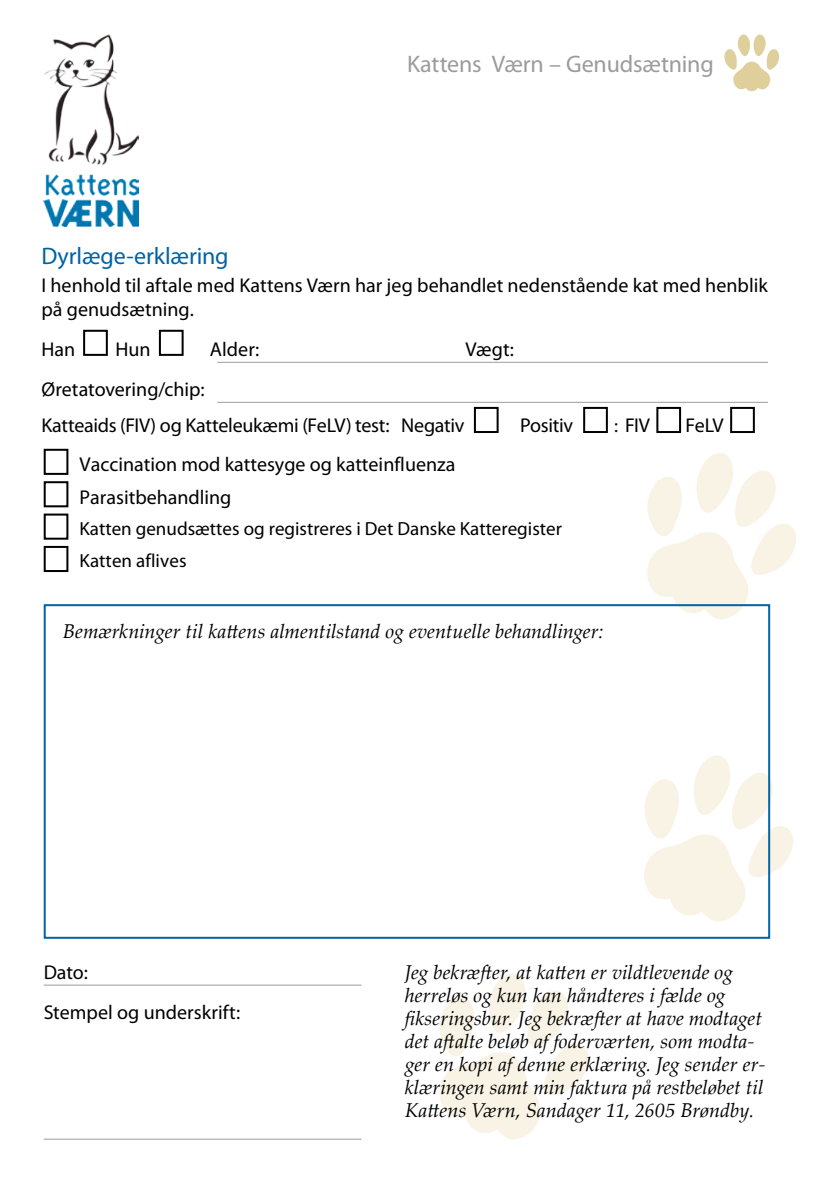
<style>
.page{position:relative;width:840px;height:1191px;background:#fff}
.page>*{position:absolute;margin:0;border:0;box-sizing:border-box;transform-origin:0 0}
.t1{font:24px "Myriad Pro";letter-spacing:-.005em;color:#9c9c9d}
.t2{font:24px "Myriad Pro";letter-spacing:-.005em;color:#0063a6}
.t3{font:italic 20px/23px "Palatino Linotype";color:#000}
.t4{font:20px/40px "Myriad Pro";color:#000}
.t5{font:20px "Myriad Pro";letter-spacing:-.02em;color:#000}
.t6{font:19px/31.6px "Myriad Pro";color:#000}
.s1{font-size:19px}
</style>
<div class="page">
<svg style="left:439px;top:973px;width:150px;height:167px"></svg>
<svg style="left:644px;top:754px;width:149px;height:168px"></svg>
<svg style="left:647px;top:453px;width:149px;height:167px"></svg>
<svg style="left:724px;top:34px;width:55px;height:57px"></svg>
<img style="left:44px;top:34px;width:95px;height:192px">
<div style="left:44px;top:604px;width:725px;height:334px;border:2px solid #0063a6"></div>
<hr style="left:44px;top:984px;width:317px;height:1px;background:#9c9c9d">
<hr style="left:44px;top:1138px;width:317px;height:1px;background:#9c9c9d">
<hr style="left:217px;top:362px;width:550px;height:1px;background:#9c9c9d">
<hr style="left:217px;top:402px;width:550px;height:1px;background:#9c9c9d">
<div style="left:583px;top:407px;width:24px;height:26px;border:2px solid #000"></div>
<div style="left:473px;top:407px;width:25px;height:26px;border:2px solid #000"></div>
<div style="left:159px;top:330px;width:24px;height:26px;border:2px solid #000"></div>
<div style="left:83px;top:330px;width:25px;height:26px;border:2px solid #000"></div>
<div style="left:729px;top:407px;width:25px;height:26px;border:2px solid #000"></div>
<div style="left:656px;top:407px;width:24px;height:26px;border:2px solid #000"></div>
<div style="left:44px;top:546px;width:24px;height:26px;border:2px solid #000"></div>
<div style="left:44px;top:513px;width:24px;height:26px;border:2px solid #000"></div>
<div style="left:44px;top:481px;width:24px;height:26px;border:2px solid #000"></div>
<div style="left:44px;top:449px;width:24px;height:26px;border:2px solid #000"></div>
<p class="t1" style="left:407px;top:51px;width:308px">Kattens Værn – Genudsætning</p>
<p class="t2" style="left:41px;top:243px;width:189px">Dyrlæge-erklæring</p>
<p class="t4" style="left:41px;top:274px;width:727px;line-height:24px">I henhold til aftale med Kattens Værn har jeg behandlet nedenstående kat med henblik på genudsætning.</p>
<p class="t4" style="left:41px;top:330px;width:35px">Han</p>
<p class="t4" style="left:115px;top:330px;width:37px">Hun</p>
<p class="t4" style="left:210px;top:330px;width:51px">Alder:</p>
<p class="t4" style="left:465px;top:330px;width:50px">Vægt:</p>
<p class="t4" style="left:41px;top:372px;width:424px;line-height:36px">Øretatovering/chip:<br>Katteaids (FIV) og Katteleukæmi (FeLV) test: Negativ</p>
<p class="t5" style="left:520px;top:414px;width:54px">Positiv</p>
<p class="t4" style="left:613px;top:406px;width:37px"><span class="s1">:</span> FIV</p>
<p class="t4" style="left:685px;top:406px;width:40px">FeLV</p>
<p class="t4" style="left:80px;top:449px;width:377px;line-height:32.6px">Vaccination mod kattesyge og katteinfluenza<br>Parasitbehandling</p>
<p class="t6" style="left:80px;top:513px;width:483px">Katten genudsættes og registreres i Det Danske Katteregister<br>Katten aflives</p>
<p class="t3" style="left:63px;top:618px;width:542px">Bemærkninger til kattens almentilstand og eventuelle behandlinger:</p>
<p class="t4" style="left:44px;top:952px;width:198px">Dato:<br>Stempel og underskrift:</p>
<p class="t3" style="left:404px;top:959px;width:362px">Jeg bekræfter, at katten er vildtlevende og herreløs og kun kan håndteres i fælde og fikseringsbur. Jeg bekræfter at have modtaget det aftalte beløb af foderværten, som modta&shy;ger en kopi af denne erklæring. Jeg sender er&shy;klæringen samt min faktura på restbeløbet til Kattens Værn, Sandager 11, 2605 Brøndby.</p>
</div>
